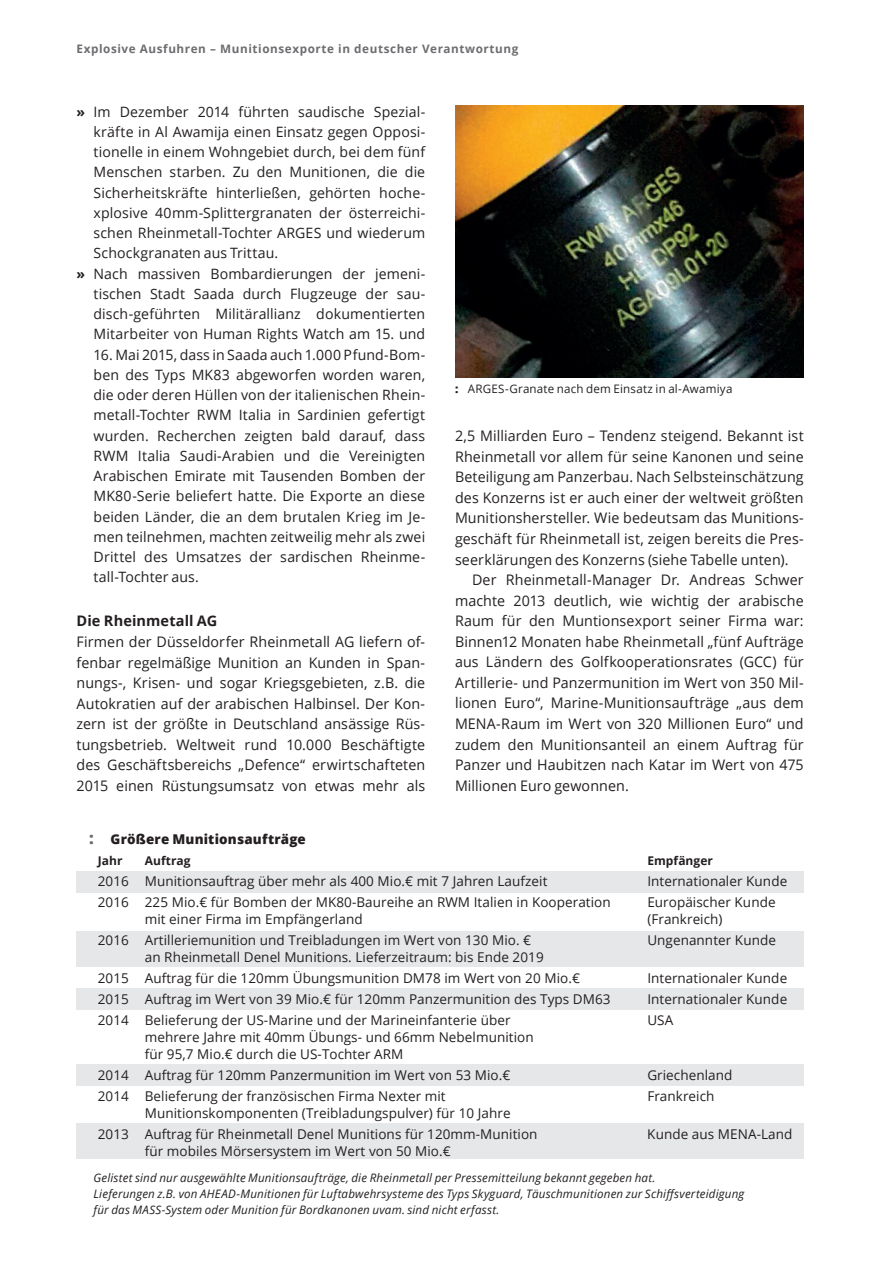
<style>
.page{position:relative;width:893px;height:1263px;background:#fff}
.page>*{position:absolute;margin:0;border:0;box-sizing:border-box;transform-origin:0 0}
.t1{font:14.55px/20.5px "Open Sans";letter-spacing:.005em;color:#231f20;text-align:justify}
.t2{font:700 14.55px "Open Sans";letter-spacing:.005em;color:#231f20}
.t3{font:14.25px/20.2px "Open Sans";letter-spacing:.01em;color:#231f20;text-align:justify}
.t4{font:13.5px/21px "Open Sans";letter-spacing:.005em;color:#231f20}
.t5{font:800 13.5px "Open Sans";letter-spacing:.015em;color:#231f20}
.t6{font:700 12px "Open Sans";letter-spacing:.005em;color:#231f20}
.t7{font:italic 11.7px/16.2px "Open Sans";letter-spacing:.015em;color:#231f20}
.t8{font:700 11.7px "Open Sans";letter-spacing:.05em;color:#6c6d70}
.t9{font:11.7px "Open Sans";letter-spacing:.015em;color:#231f20}
.s1{font-weight:700}
.s2{font-size:16.5px;color:#6c6d70}
.s3{font-weight:800}
</style>
<div class="page">
<div style="left:77px;top:872px;width:727px;height:21px;background:#e6e7e9"></div>
<div style="left:77px;top:988px;width:727px;height:22px;background:#e6e7e9"></div>
<div style="left:77px;top:1064px;width:727px;height:22px;background:#e6e7e9"></div>
<div style="left:77px;top:931px;width:727px;height:35px;background:#e6e7e9"></div>
<div style="left:77px;top:1124px;width:727px;height:35px;background:#e6e7e9"></div>
<img style="left:455px;top:106px;width:349px;height:272px">
<p class="t8" style="left:77px;top:40px;width:443px">Explosive Ausfuhren – Munitionsexporte in deutscher Verantwortung</p>
<p class="t3" style="left:77px;top:101px;width:350px"><span class="s1">»</span> Im Dezember 2014 führten saudische Spezial-</p>
<p class="t3" style="left:94px;top:121px;width:333px">kräfte in Al Awamija einen Einsatz gegen Opposi-</p>
<p class="t3" style="left:94px;top:141px;width:333px">tionelle in einem Wohngebiet durch, bei dem fünf</p>
<p class="t3" style="left:94px;top:162px;width:333px">Menschen starben. Zu den Munitionen, die die</p>
<p class="t3" style="left:94px;top:182px;width:333px">Sicherheitskräfte hinterließen, gehörten hoche-</p>
<p class="t3" style="left:94px;top:202px;width:333px">xplosive 40mm-Splittergranaten der österreichi-</p>
<p class="t3" style="left:94px;top:222px;width:333px">schen Rheinmetall-Tochter ARGES und wiederum</p>
<p class="t3" style="left:94px;top:243px;width:186px">Schockgranaten aus Trittau.</p>
<p class="t3" style="left:77px;top:263px;width:350px"><span class="s1">»</span> Nach massiven Bombardierungen der jemeni-</p>
<p class="t3" style="left:94px;top:283px;width:333px">tischen Stadt Saada durch Flugzeuge der sau-</p>
<p class="t3" style="left:94px;top:303px;width:333px">disch-geführten Militärallianz dokumentierten</p>
<p class="t3" style="left:94px;top:324px;width:333px">Mitarbeiter von Human Rights Watch am 15. und</p>
<p class="t3" style="left:94px;top:344px;width:333px">16. Mai 2015, dass in Saada auch 1.000 Pfund-Bom&shy;ben des Typs MK83 abgeworfen worden waren, die oder deren Hüllen von der italienischen Rhein&shy;metall-Tochter RWM Italia in Sardinien gefertigt wurden. Recherchen zeigten bald darauf, dass RWM Italia Saudi-Arabien und die Vereinigten Arabischen Emirate mit Tausenden Bomben der MK80-Serie beliefert hatte. Die Exporte an diese beiden Länder, die an dem brutalen Krieg im Je&shy;men teilnehmen, machten zeitweilig mehr als zwei Drittel des Umsatzes der sardischen Rheinme&shy;tall-Tochter aus.</p>
<p class="t2" style="left:77px;top:611px;width:142px">Die Rheinmetall AG</p>
<p class="t1" style="left:77px;top:631px;width:350px">Firmen der Düsseldorfer Rheinmetall AG liefern of&shy;fenbar regelmäßige Munition an Kunden in Span&shy;nungs-, Krisen- und sogar Kriegsgebieten, z.B. die Autokratien auf der arabischen Halbinsel. Der Kon&shy;zern ist der größte in Deutschland ansässige Rüs&shy;tungsbetrieb. Weltweit rund 10.000 Beschäftigte des Geschäftsbereichs „Defence“ erwirtschafteten 2015 einen Rüstungsumsatz von etwas mehr als</p>
<p class="t5" style="left:89px;top:829px;width:218px"><span class="s2">:</span> Größere Munitionsaufträge</p>
<p class="t6" style="left:98px;top:852px;width:26px">Jahr</p>
<p class="t6" style="left:145px;top:852px;width:47px">Auftrag</p>
<p class="t6" style="left:647px;top:852px;width:67px">Empfänger</p>
<p class="t4" style="left:98px;top:871px;width:451px">2016 Munitionsauftrag über mehr als 400 Mio.€ mit 7 Jahren Laufzeit</p>
<p class="t4" style="left:647px;top:871px;width:141px">Internationaler Kunde</p>
<p class="t4" style="left:98px;top:892px;width:514px">2016 225 Mio.€ für Bomben der MK80-Baureihe an RWM Italien in Kooperation</p>
<p class="t4" style="left:647px;top:892px;width:130px">Europäischer Kunde</p>
<p class="t4" style="left:145px;top:908px;width:219px">mit einer Firma im Empfängerland</p>
<p class="t4" style="left:647px;top:908px;width:77px">(Frankreich)</p>
<p class="t4" style="left:98px;top:929px;width:435px">2016 Artilleriemunition und Treibladungen im Wert von 130 Mio. €</p>
<p class="t4" style="left:647px;top:929px;width:130px">Ungenannter Kunde</p>
<p class="t4" style="left:98px;top:946px;width:484px;text-indent:47px">an Rheinmetall Denel Munitions. Lieferzeitraum: bis Ende 2019<br>2015 Auftrag für die 120mm Übungsmunition DM78 im Wert von 20 Mio.€</p>
<p class="t9" style="left:455px;top:381px;width:279px"><span class="s3">:</span> ARGES-Granate nach dem Einsatz in al-Awamiya</p>
<p class="t1" style="left:455px;top:425px;width:350px">2,5 Milliarden Euro – Tendenz steigend. Bekannt ist Rheinmetall vor allem für seine Kanonen und seine Beteiligung am Panzerbau. Nach Selbsteinschätzung des Konzerns ist er auch einer der weltweit größten Munitionshersteller. Wie bedeutsam das Munitions&shy;geschäft für Rheinmetall ist, zeigen bereits die Pres&shy;seerklärungen des Konzerns (siehe Tabelle unten).</p>
<p class="t1" style="left:455px;top:569px;width:350px;text-indent:17px">Der Rheinmetall-Manager Dr. Andreas Schwer machte 2013 deutlich, wie wichtig der arabische Raum für den Muntionsexport seiner Firma war:<br>Binnen12 Monaten habe Rheinmetall „fünf Aufträge aus Ländern des Golfkooperationsrates (GCC) für Artillerie- und Panzermunition im Wert von 350 Mil&shy;lionen Euro“, Marine-Munitionsaufträge „aus dem MENA-Raum im Wert von 320 Millionen Euro“ und zudem den Munitionsanteil an einem Auftrag für Panzer und Haubitzen nach Katar im Wert von 475<br>Millionen Euro gewonnen.</p>
<p class="t4" style="left:647px;top:967px;width:141px">Internationaler Kunde</p>
<p class="t4" style="left:98px;top:988px;width:514px">2015 Auftrag im Wert von 39 Mio.€ für 120mm Panzermunition des Typs DM63</p>
<p class="t4" style="left:647px;top:988px;width:141px">Internationaler Kunde</p>
<p class="t4" style="left:98px;top:1009px;width:414px">2014 Belieferung der US-Marine und der Marineinfanterie über</p>
<p class="t4" style="left:647px;top:1009px;width:27px">USA</p>
<p class="t4" style="left:145px;top:1028px;width:390px;line-height:16.8px">mehrere Jahre mit 40mm Übungs- und 66mm Nebelmunition für 95,7 Mio.€ durch die US-Tochter ARM</p>
<p class="t4" style="left:98px;top:1064px;width:414px">2014 Auftrag für 120mm Panzermunition im Wert von 53 Mio.€</p>
<p class="t4" style="left:647px;top:1064px;width:87px">Griechenland</p>
<p class="t4" style="left:98px;top:1085px;width:349px">2014 Belieferung der französischen Firma Nexter mit</p>
<p class="t4" style="left:647px;top:1085px;width:69px">Frankreich</p>
<p class="t4" style="left:98px;top:1102px;width:441px;text-indent:47px">Munitionskomponenten (Treibladungspulver) für 10 Jahre<br>2013 Auftrag für Rheinmetall Denel Munitions für 120mm-Munition</p>
<p class="t4" style="left:647px;top:1123px;width:147px">Kunde aus MENA-Land</p>
<p class="t4" style="left:145px;top:1140px;width:307px">für mobiles Mörsersystem im Wert von 50 Mio.€</p>
<p class="t7" style="left:94px;top:1169px;width:652px">Gelistet sind nur ausgewählte Munitionsaufträge, die Rheinmetall per Pressemitteilung bekannt gegeben hat.<br>Lieferungen z.B. von AHEAD-Munitionen für Luftabwehrsysteme des Typs Skyguard, Täuschmunitionen zur Schiffsverteidigung für das MASS-System oder Munition für Bordkanonen uvam. sind nicht erfasst.</p>
</div>
